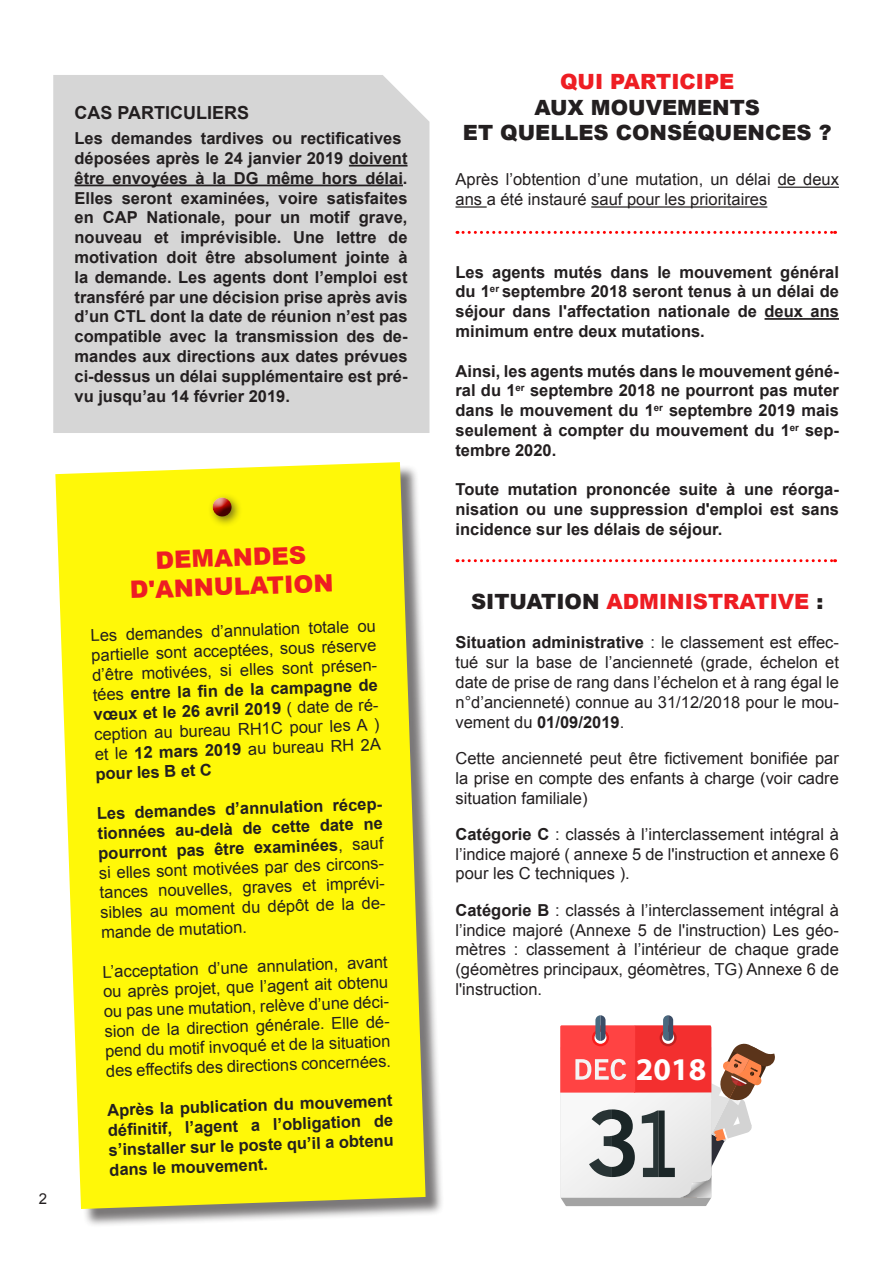
<style>
.page{position:relative;width:893px;height:1263px;background:#fff}
.page>*{position:absolute;margin:0;border:0;box-sizing:border-box;transform-origin:0 0}
.t1{font:700 31.65px "Myriad Pro";color:#fff}
.t2{font:900 24px "Arial";color:#ee1d23}
.t3{font:900 21px "Arial";color:#ee1d23}
.t4{font:900 21px "Arial";color:#231f20}
.t5{font:700 18px "Arial";color:#231f20}
.t6{font:16.5px/19.8px "Arial";color:#231f20}
.t7{font:700 16.5px/19.8px "Arial";color:#231f20;text-align:justify}
.t8{font:15px "Arial";color:#231f20}
.s1{font-weight:700}
.s2{color:#231f20}
</style>
<div class="page">
<div style="left:58px;top:465px;width:386px;height:762px;background:#231f20;opacity:.6"></div>
<svg style="left:55px;top:462px;width:371px;height:747px;background:#fbf419"></svg>
<hr style="left:778px;top:187px;width:61px;height:1px;background:#231f20">
<hr style="left:455px;top:206px;width:32px;height:2px;background:#231f20">
<hr style="left:591px;top:206px;width:176px;height:2px;background:#231f20">
<hr style="left:764px;top:318px;width:75px;height:2px;background:#231f20">
<div style="left:53px;top:75px;width:376px;height:358px;background:#d6d6d6"></div>
<hr style="left:349px;top:165px;width:59px;height:2px;background:#231f20">
<hr style="left:75px;top:185px;width:328px;height:1px;background:#231f20">
<div style="left:208px;top:493px;width:34px;height:34px;background:#231f20;opacity:.6"></div>
<div style="left:210px;top:495px;width:23px;height:16px;background:#fff;opacity:.75"></div>
<div style="left:210px;top:498px;width:23px;height:19px;background:#231f20;opacity:.75"></div>
<svg style="left:457px;top:231px;width:379px;height:3px"></svg>
<svg style="left:457px;top:559px;width:379px;height:3px"></svg>
<svg style="left:560px;top:1015px;width:215px;height:191px"></svg>
<p class="t5" style="left:75px;top:101px;width:176px">CAS PARTICULIERS</p>
<p class="t7" style="left:75px;top:129px;width:335px;text-align:left">Les demandes tardives ou rectificatives déposées après le 24 janvier 2019 doivent être envoyées à la DG même hors délai.<br>Elles seront examinées, voire satisfaites en CAP Nationale, pour un motif grave, nouveau et imprévisible. Une lettre de motivation doit être absolument jointe à la demande. Les agents dont l’emploi est transféré par une décision prise après avis d’un CTL dont la date de réunion n’est pas compatible avec la transmission des de&shy;mandes aux directions aux dates prévues ci-dessus un délai supplémentaire est pré&shy;vu jusqu’au 14 février 2019.</p>
<p class="t8" style="left:39px;top:1189px;width:10px">2</p>
<p class="t2" style="left:155px;top:543px;width:152px;rotate:-2deg">DEMANDES</p>
<p class="t2" style="left:129px;top:572px;width:205px;rotate:-2deg">D'ANNULATION</p>
<p class="t6" style="left:90px;top:626px;width:289px;rotate:-2deg">Les demandes d’annulation totale ou partielle sont acceptées, sous réserve d’être motivées, si elles sont présen&shy;tées <span class="s1">entre la fi n de la campagne de vœux et le 26 avril 2019</span> ( date de ré&shy;ception au bureau RH1C pour les A ) et le <span class="s1">12 mars 2019</span> au bureau RH 2A <span class="s1">pour les B et C</span></p>
<p class="t6" style="left:97px;top:804px;width:289px;rotate:-2deg"><span class="s1">Les demandes d’annulation récep&shy;tionnées au-delà de cette date ne pourront pas être examinées</span>, sauf si elles sont motivées par des circons&shy;tances nouvelles, graves et imprévi&shy;sibles au moment du dépôt de la de&shy;mande de mutation.</p>
<p class="t6" style="left:102px;top:962px;width:289px;rotate:-2deg">L’acceptation d’une annulation, avant ou après projet, que l’agent ait obtenu ou pas une mutation, relève d’une déci&shy;sion de la direction générale. Elle dé&shy;pend du motif invoqué et de la situation des effectifs des directions concernées.</p>
<p class="t7" style="left:107px;top:1101px;width:287px;rotate:-2deg">Après la publication du mouvement défi nitif, l’agent a l’obligation de s’installer sur le poste qu’il a obtenu dans le mouvement.</p>
<p class="t3" style="left:560px;top:67px;width:176px">QUI PARTICIPE</p>
<p class="t4" style="left:534px;top:92px;width:227px">AUX MOUVEMENTS</p>
<p class="t4" style="left:463px;top:117px;width:370px">ET QUELLES CONSÉQUENCES ?</p>
<p class="t6" style="left:455px;top:170px;width:385px">Après l’obtention d’une mutation, un délai de deux ans a été instauré sauf pour les prioritaires</p>
<p class="t7" style="left:455px;top:262px;width:385px">Les agents mutés dans le mouvement général du 1<sup>er</sup> septembre 2018 seront tenus à un délai de séjour dans l'affectation nationale de deux ans minimum entre deux mutations.</p>
<p class="t7" style="left:455px;top:361px;width:385px">Ainsi, les agents mutés dans le mouvement géné&shy;ral du 1<sup>er</sup> septembre 2018 ne pourront pas muter dans le mouvement du 1<sup>er</sup> septembre 2019 mais seulement à compter du mouvement du 1<sup>er</sup> sep&shy;tembre 2020.</p>
<p class="t7" style="left:455px;top:480px;width:385px">Toute mutation prononcée suite à une réorga&shy;nisation ou une suppression d'emploi est sans incidence sur les délais de séjour.</p>
<p class="t3" style="left:471px;top:586px;width:354px"><span class="s2">SITUATION</span> ADMINISTRATIVE <span class="s2">:</span></p>
<p class="t6" style="left:455px;top:633px;width:385px;text-align:justify"><span class="s1">Situation administrative</span> : le classement est effec&shy;tué sur la base de l’ancienneté (grade, échelon et date de prise de rang dans l’échelon et à rang égal le n°d’ancienneté) connue au 31/12/2018 pour le mou&shy;vement du <span class="s1">01/09/2019</span>.</p>
<p class="t6" style="left:455px;top:748px;width:385px;text-align:justify">Cette ancienneté peut être fictivement bonifiée par la prise en compte des enfants à charge (voir cadre situation familiale)</p>
<p class="t6" style="left:455px;top:824px;width:385px;text-align:justify"><span class="s1">Catégorie C</span> : classés à l’interclassement intégral à l’indice majoré ( annexe 5 de l'instruction et annexe 6 pour les C techniques ).</p>
<p class="t6" style="left:455px;top:900px;width:385px;text-align:justify"><span class="s1">Catégorie B</span> : classés à l’interclassement intégral à l’indice majoré (Annexe 5 de l'instruction) Les géo&shy;mètres : classement à l’intérieur de chaque grade (géomètres principaux, géomètres, TG) Annexe 6 de l'instruction.</p>
<p class="t1" style="left:636px;top:1048px;width:72px">2018</p>
</div>
